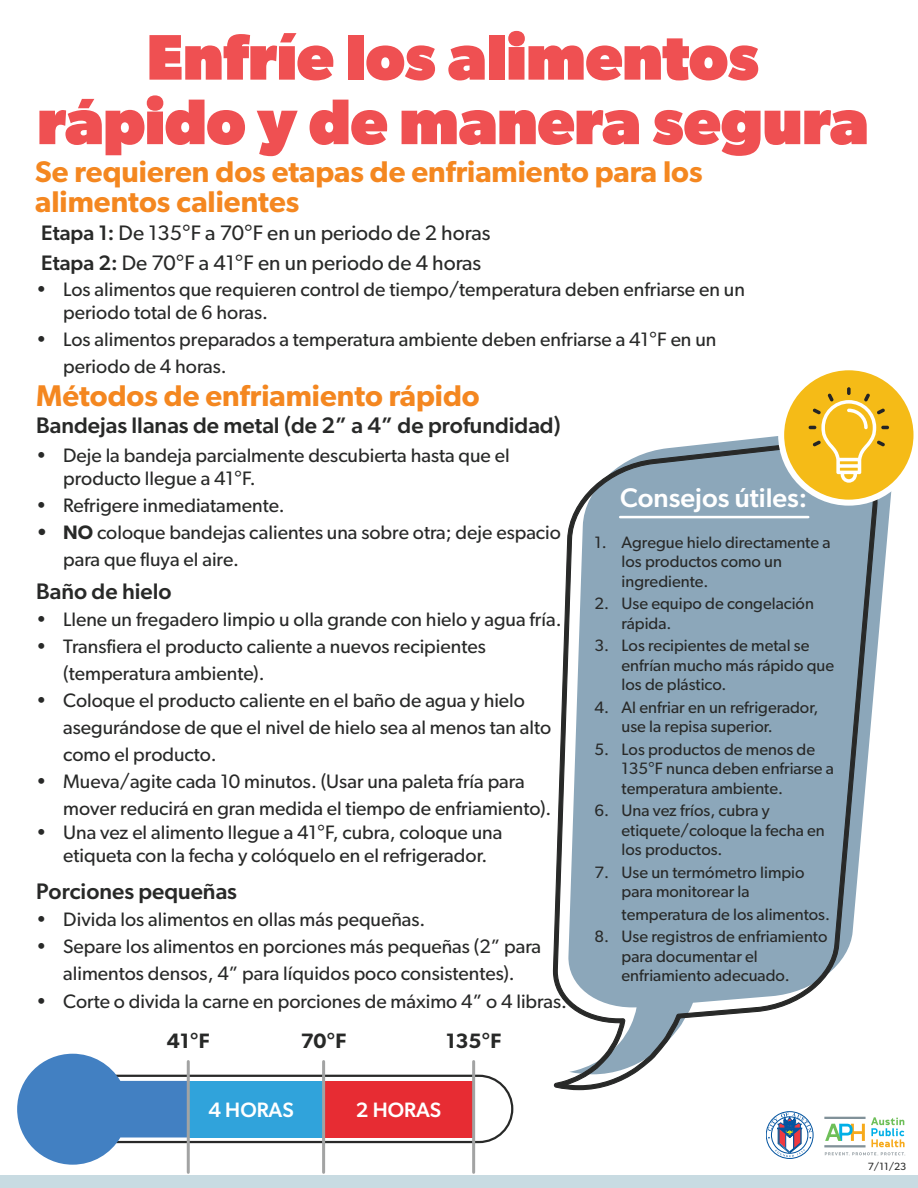
<style>
.page{position:relative;width:918px;height:1188px;background:#fff}
.page>*{position:absolute;margin:0;border:0;box-sizing:border-box;transform-origin:0 0}
.t1{font:800 64.5px/64.5px "Gibson";color:#ef5052;text-align:center;scale:.95 1}
.t2{font:600 30px/30px "Gibson";color:#f48720}
.t3{font:500 27px "Gibson";color:#fff}
.t4{font:500 22.5px "Gibson";color:#282928}
.t5{font:21px/30.6px "Gibson";color:#282928}
.t6{font:600 20.85px "Gibson";color:#282928}
.t7{font:500 20.85px "Gibson";color:#fff}
.t8{font:19.5px/27px "Gibson";color:#282928}
.t9{font:16.5px/19.5px "Gibson";color:#282928}
.t10{font:10.5px "Gibson";color:#282928}
.s1{font-weight:500}
.s2{font-weight:600}
</style>
<div class="page">
<div style="left:72px;top:1075px;width:441px;height:68px;border:2px solid #282928;border-radius:33px"></div>
<svg style="left:725px;top:436px;width:165px;height:206px"></svg>
<svg style="left:552px;top:442px;width:326px;height:649px"></svg>
<hr style="left:620px;top:516px;width:188px;height:2px;background:#fff">
<svg style="left:778px;top:370px;width:136px;height:136px"></svg>
<svg style="left:17px;top:1054px;width:172px;height:111px"></svg>
<div style="left:188px;top:1081px;width:136px;height:57px;background:#30a3db"></div>
<div style="left:324px;top:1081px;width:150px;height:57px;background:#e72c33"></div>
<hr style="left:187px;top:1062px;width:3px;height:110px;background:#a2a3a3">
<div style="left:0;top:1175px;width:918px;height:13px;background:#c8dbe2"></div>
<div style="left:766px;top:1111px;width:47px;height:48px;border:1px solid #0153a0;border-radius:50%"></div>
<svg style="left:768px;top:1113px;width:44px;height:44px"></svg>
<hr style="left:824px;top:1117px;width:42px;height:2px;background:#819199">
<hr style="left:824px;top:1145px;width:42px;height:2px;background:#819199">
<svg style="left:825px;top:1117px;width:80px;height:38px"></svg>
<hr style="left:322px;top:1062px;width:3px;height:110px;background:#a2a3a3">
<hr style="left:472px;top:1062px;width:3px;height:110px;background:#a2a3a3">
<h1 class="t1" style="left:37px;top:26px;width:876px">Enfríe los alimentos rápido y de manera segura</h1>
<h2 class="t2" style="left:35px;top:156px;width:669px">Se requieren dos etapas de enfriamiento para los alimentos calientes</h2>
<p class="t5" style="left:41px;top:217px;width:451px"><span class="s1">Etapa 1:</span> De 135°F a 70°F en un periodo de 2 horas<br><span class="s1">Etapa 2:</span> De 70°F a 41°F en un periodo de 4 horas</p>
<p class="t8" style="left:63px;top:277px;width:683px;line-height:23.4px;text-indent:-27px">• Los alimentos que requieren control de tiempo/temperatura deben enfriarse en un periodo total de 6 horas.</p>
<p class="t8" style="left:63px;top:326px;width:655px;text-indent:-27px">• Los alimentos preparados a temperatura ambiente deben enfriarse a 41°F en un periodo de 4 horas.</p>
<h2 class="t2" style="left:36px;top:380px;width:445px">Métodos de enfriamiento rápido</h2>
<p class="t4" style="left:36px;top:412px;width:526px">Bandejas llanas de metal (de 2” a 4” de profundidad)</p>
<p class="t8" style="left:63px;top:443px;width:448px;line-height:23.4px;text-indent:-27px">• Deje la bandeja parcialmente descubierta hasta que el producto llegue a 41°F.</p>
<p class="t8" style="left:36px;top:492px;width:250px">• Refrigere inmediatamente.</p>
<p class="t8" style="left:63px;top:519px;width:499px;text-indent:-27px"><span class="s2">• NO</span> coloque bandejas calientes una sobre otra; deje espacio para que fluya el aire.</p>
<p class="t4" style="left:36px;top:578px;width:137px">Baño de hielo</p>
<p class="t8" style="left:36px;top:606px;width:527px">• Llene un fregadero limpio u olla grande con hielo y agua fría.</p>
<p class="t8" style="left:63px;top:633px;width:424px;text-indent:-27px">• Transfiera el producto caliente a nuevos recipientes (temperatura ambiente).</p>
<p class="t8" style="left:63px;top:687px;width:490px;text-indent:-27px">• Coloque el producto caliente en el baño de agua y hielo asegurándose de que el nivel de hielo sea al menos tan alto como el producto.</p>
<p class="t8" style="left:63px;top:768px;width:490px;text-indent:-27px">• Mueva/agite cada 10 minutos. (Usar una paleta fría para mover reducirá en gran medida el tiempo de enfriamiento).</p>
<p class="t8" style="left:63px;top:820px;width:441px;line-height:23.4px;text-indent:-27px">• Una vez el alimento llegue a 41°F, cubra, coloque una etiqueta con la fecha y colóquelo en el refrigerador.</p>
<p class="t4" style="left:36px;top:877px;width:202px">Porciones pequeñas</p>
<p class="t8" style="left:36px;top:905px;width:391px">• Divida los alimentos en ollas más pequeñas.</p>
<p class="t8" style="left:36px;top:932px;width:507px;text-align:center">• Separe los alimentos en porciones más pequeñas (2” para alimentos densos, 4” para líquidos poco consistentes).</p>
<h3 class="t3" style="left:620px;top:482px;width:189px">Consejos útiles:</h3>
<p class="t9" style="left:622px;top:532px;width:211px;text-indent:-27px">1. Agregue hielo directamente a los productos como un ingrediente.</p>
<p class="t9" style="left:622px;top:593px;width:194px;text-indent:-27px">2. Use equipo de congelación rápida.</p>
<p class="t9" style="left:622px;top:635px;width:214px;text-indent:-27px">3. Los recipientes de metal se enfrían mucho más rápido que los de plástico.</p>
<p class="t9" style="left:622px;top:697px;width:198px;text-indent:-27px">4. Al enfriar en un refrigerador, use la repisa superior.</p>
<p class="t9" style="left:622px;top:739px;width:214px;text-indent:-27px">5. Los productos de menos de<br>135°F nunca deben enfriarse a temperatura ambiente.</p>
<p class="t9" style="left:622px;top:800px;width:205px;text-indent:-27px">6. Una vez fríos, cubra y etiquete/coloque la fecha en los productos.</p>
<p class="t9" style="left:622px;top:862px;width:185px;text-indent:-27px">7. Use un termómetro limpio para monitorear la</p>
<p class="t9" style="left:622px;top:904px;width:210px">temperatura de los alimentos.</p>
<p class="t9" style="left:622px;top:926px;width:207px;text-indent:-27px">8. Use registros de enfriamiento para documentar el enfriamiento adecuado.</p>
<p class="t8" style="left:36px;top:987px;width:532px">• Corte o divida la carne en porciones de máximo 4” o 4 libras.</p>
<p class="t6" style="left:167px;top:1029px;width:44px">41°F</p>
<p class="t6" style="left:301px;top:1029px;width:47px">70°F</p>
<p class="t6" style="left:446px;top:1029px;width:57px">135°F</p>
<p class="t7" style="left:209px;top:1097px;width:87px">4 HORAS</p>
<p class="t7" style="left:356px;top:1097px;width:87px">2 HORAS</p>
<p class="t10" style="left:868px;top:1160px;width:40px">7/11/23</p>
</div>
